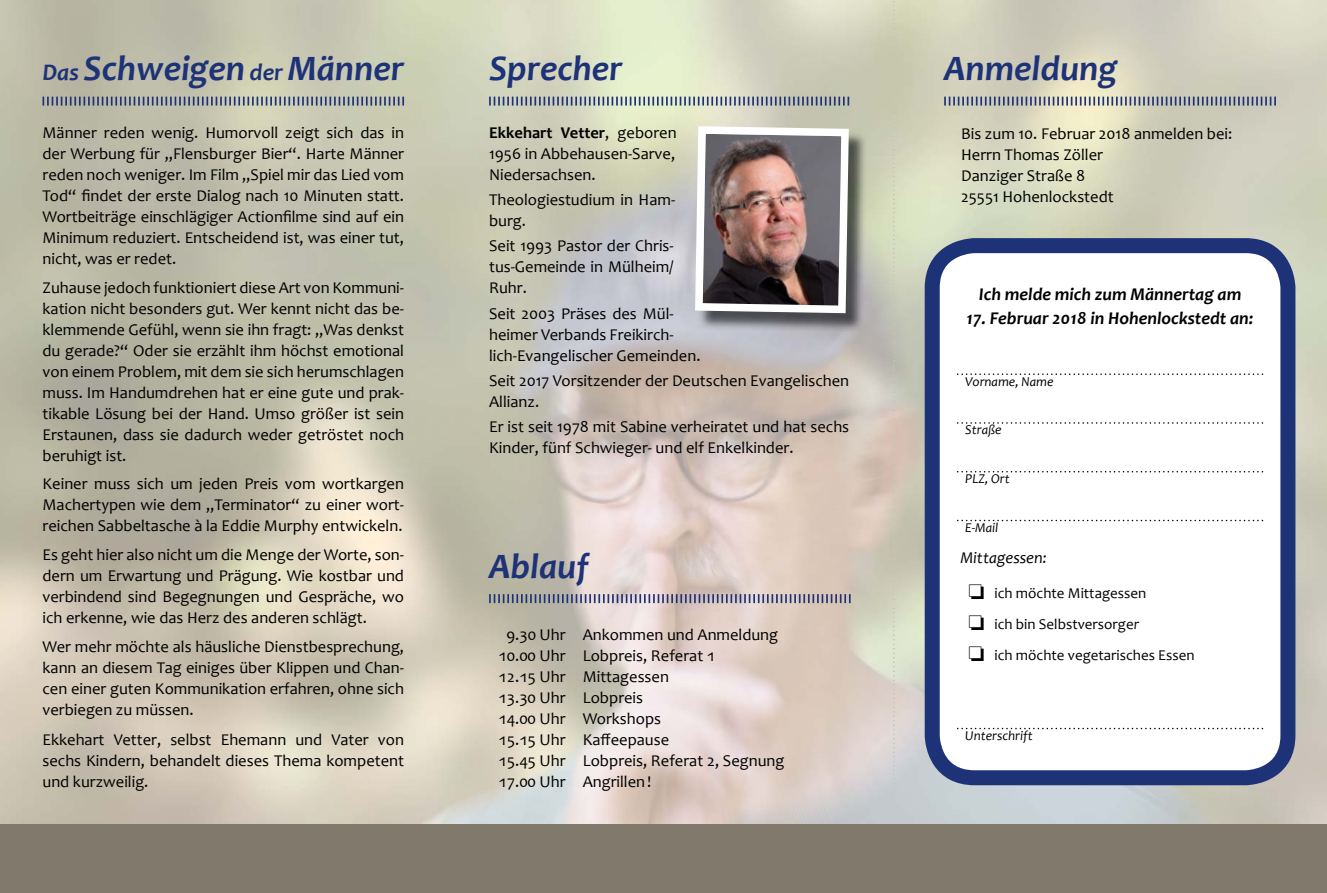
<style>
.page{position:relative;width:1327px;height:893px;background:#fff}
.page>*{position:absolute;margin:0;border:0;box-sizing:border-box;transform-origin:0 0}
.t1{font:italic 700 36px "Candara";color:#1e3278}
.t2{font:italic 700 18px "Candara";color:#000}
.t3{font:16.5px/21px "Candara";color:#000;text-align:justify}
.t4{font:italic 16.5px "Candara";color:#000}
.t5{font:15px/31px "Candara";color:#000}
.t6{font:italic 13.5px "Candara";color:#000}
.s1{font-size:24px}
.s2{font-weight:700}
.s3{font-style:italic}
</style>
<div class="page">
<img style="left:1167px;top:0;width:160px;height:824px">
<img style="left:849px;top:157px;width:319px;height:667px">
<svg style="left:924px;top:238px;width:371px;height:547px"></svg>
<svg style="left:489px;top:594px;width:361px;height:9px;background:#9290a4"></svg>
<svg style="left:43px;top:97px;width:361px;height:9px;background:#89909b"></svg>
<svg style="left:944px;top:97px;width:332px;height:9px;background:#9499a3"></svg>
<img style="left:893px;top:1px;width:1px;height:109px">
<svg style="left:957px;top:373px;width:306px;height:2px"></svg>
<svg style="left:957px;top:422px;width:306px;height:2px"></svg>
<svg style="left:957px;top:471px;width:306px;height:1px"></svg>
<svg style="left:957px;top:520px;width:306px;height:1px"></svg>
<svg style="left:957px;top:728px;width:306px;height:1px"></svg>
<svg style="left:489px;top:97px;width:360px;height:9px;background:#959ea7"></svg>
<img style="left:697px;top:129px;width:170px;height:203px">
<img style="left:695px;top:126px;width:154px;height:187px">
<div style="left:0;top:824px;width:1327px;height:69px;background:#817a6c"></div>
<h1 class="t1" style="left:43px;top:46px;width:363px"><span class="s1">Das</span> Schweigen <span class="s1">der</span> Männer</h1>
<p class="t3" style="left:43px;top:122px;width:363px">Männer reden wenig. Humorvoll zeigt sich das in der Werbung für „Flensburger Bier“. Harte Männer reden noch weniger. Im Film „Spiel mir das Lied vom Tod“ findet der erste Dialog nach 10 Minuten statt.<br>Wortbeiträge einschlägiger Actionfilme sind auf ein Minimum reduziert. Entscheidend ist, was einer tut, nicht, was er redet.</p>
<p class="t3" style="left:43px;top:277px;width:363px">Zuhause jedoch funktioniert diese Art von Kommuni&shy;kation nicht besonders gut. Wer kennt nicht das be&shy;klemmende Gefühl, wenn sie ihn fragt: „Was denkst du gerade?“ Oder sie erzählt ihm höchst emotional von einem Problem, mit dem sie sich herumschlagen muss. Im Handumdrehen hat er eine gute und prak&shy;tikable Lösung bei der Hand. Umso größer ist sein Erstaunen, dass sie dadurch weder getröstet noch beruhigt ist.</p>
<p class="t3" style="left:43px;top:473px;width:363px">Keiner muss sich um jeden Preis vom wortkargen Machertypen wie dem „Terminator“ zu einer wort&shy;reichen Sabbeltasche à la Eddie Murphy entwickeln.</p>
<p class="t3" style="left:43px;top:544px;width:363px">Es geht hier also nicht um die Menge der Worte, son&shy;dern um Erwartung und Prägung. Wie kostbar und verbindend sind Begegnungen und Gespräche, wo ich erkenne, wie das Herz des anderen schlägt.</p>
<p class="t3" style="left:43px;top:636px;width:363px">Wer mehr möchte als häusliche Dienstbesprechung, kann an diesem Tag einiges über Klippen und Chan&shy;cen einer guten Kommunikation erfahren, ohne sich verbiegen zu müssen.</p>
<p class="t3" style="left:43px;top:729px;width:363px">Ekkehart Vetter, selbst Ehemann und Vater von sechs Kindern, behandelt dieses Thema kompetent und kurzweilig.</p>
<h1 class="t1" style="left:489px;top:46px;width:135px">Sprecher</h1>
<p class="t3" style="left:489px;top:122px;width:189px"><span class="s2">Ekkehart Vetter</span>, geboren 1956 in Abbehausen-Sarve, Niedersachsen.</p>
<p class="t3" style="left:489px;top:189px;width:188px">Theologiestudium in Ham&shy;burg.</p>
<p class="t3" style="left:489px;top:235px;width:186px">Seit 1993 Pastor der Chris&shy;tus-Gemeinde in Mülheim/ Ruhr.</p>
<p class="t3" style="left:489px;top:303px;width:213px;text-align:left">Seit 2003 Präses des Mül&shy;heimer Verbands Freikirch&shy;lich-Evangelischer Gemeinden.</p>
<p class="t3" style="left:489px;top:370px;width:362px">Seit 2017 Vorsitzender der Deutschen Evangelischen<br>Allianz.</p>
<p class="t3" style="left:489px;top:416px;width:362px">Er ist seit 1978 mit Sabine verheiratet und hat sechs<br>Kinder, fünf Schwieger- und elf Enkelkinder.</p>
<h1 class="t1" style="left:489px;top:543px;width:101px">Ablauf</h1>
<p class="t3" style="left:498px;top:624px;width:287px;text-align:left;text-indent:8px">9.30 Uhr Ankommen und Anmeldung<br>10.00 Uhr Lobpreis, Referat 1<br>12.15 Uhr Mittagessen<br>13.30 Uhr Lobpreis<br>14.00 Uhr Workshops<br>15.15 Uhr Kaffeepause<br>15.45 Uhr Lobpreis, Referat 2, Segnung<br>17.00 Uhr Angrillen !</p>
<h1 class="t1" style="left:944px;top:46px;width:175px">Anmeldung</h1>
<p class="t3" style="left:961px;top:123px;width:273px;text-align:left">Bis zum 10. Februar 2018 anmelden bei:<br>Herrn Thomas Zöller<br>Danziger Straße 8<br>25551 Hohenlockstedt</p>
<p class="t2" style="left:978px;top:283px;width:264px">Ich melde mich zum Männertag am</p>
<p class="t2" style="left:966px;top:307px;width:288px">17. Februar 2018 in Hohenlockstedt an:</p>
<p class="t6" style="left:965px;top:373px;width:90px">Vorname, Name</p>
<p class="t6" style="left:965px;top:421px;width:38px">Straße</p>
<p class="t6" style="left:965px;top:470px;width:46px">PLZ, Ort</p>
<p class="t6" style="left:965px;top:519px;width:35px">E-Mail</p>
<p class="t4" style="left:960px;top:547px;width:88px">Mittagessen:</p>
<p class="t5" style="left:968px;top:577px;width:227px">❏ ich möchte Mittagessen<br>❏ ich bin Selbstversorge<span class="s3">r<br></span>❏ ich möchte vegetarisches Essen</p>
<p class="t6" style="left:965px;top:727px;width:69px">Unterschrift</p>
</div>
